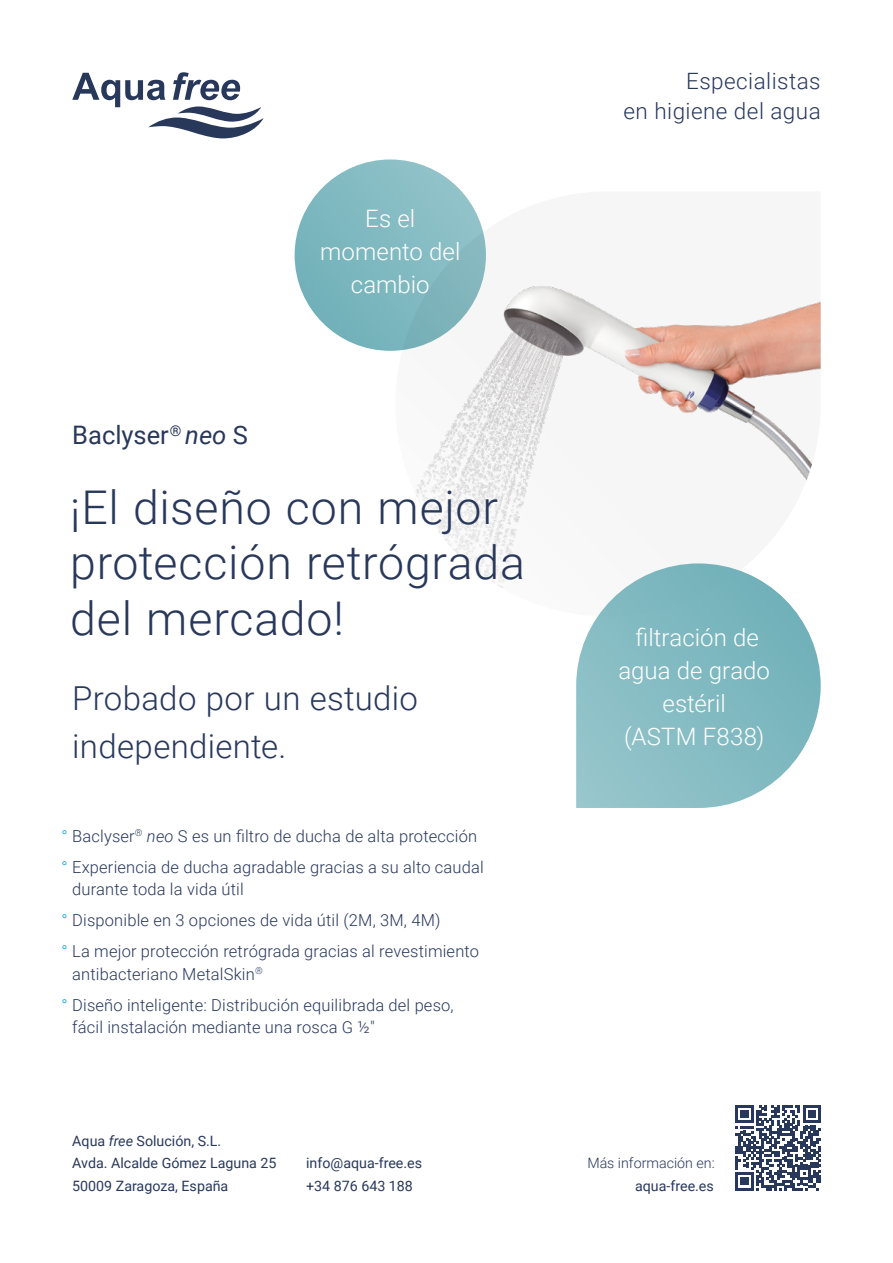
<style>
.page{position:relative;width:893px;height:1263px;background:#fff}
.page>*{position:absolute;margin:0;border:0;box-sizing:border-box;transform-origin:0 0}
.t1{font:300 46.5px/55.5px "Roboto";letter-spacing:.015em;color:#28385b}
.t2{font:300 33px/48px "Roboto";letter-spacing:.01em;color:#28385b}
.t3{font:25.5px "Roboto";color:#28385b}
.t4{font:300 24px/33px "Roboto";letter-spacing:.005em;color:#fff;text-align:center}
.t5{font:300 22.5px/30px "Roboto";letter-spacing:.02em;color:#28385b;text-align:right}
.t6{font:300 16.5px/31px "Roboto";letter-spacing:.01em;color:#28385b}
.t7{font:14.25px/22.5px "Roboto";color:#28385b}
.t8{font:300 14.25px "Roboto";color:#28385b}
.s1{font-style:italic}
.s2{color:#009fe3}
</style>
<div class="page">
<svg style="left:72px;top:72px;width:192px;height:66px"></svg>
<svg style="left:735px;top:1105px;width:86px;height:85px"></svg>
<img style="left:400px;top:195px;width:421px;height:393px">
<div style="left:295px;top:159px;width:191px;height:192px;background:linear-gradient(to right,#75b4bc,#8cbdc4);border-radius:50%"></div>
<svg style="left:576px;top:563px;width:245px;height:245px;fill:#85bcc3"></svg>
<h3 class="t3" style="left:72px;top:417px;width:177px">Baclyser<sup>®</sup> <span class="s1">neo</span> S</h3>
<h3 class="t4" style="left:320px;top:201px;width:142px">Es el momento del cambio</h3>
<h1 class="t1" style="left:70px;top:478px;width:456px">¡El diseño con mejor protección retrógrada del mercado!</h1>
<h2 class="t2" style="left:72px;top:673px;width:347px">Probado por un estudio independiente.</h2>
<p class="t6" style="left:62px;top:820px;width:424px"><span class="s2">°</span> Baclyser<sup>®</sup> <span class="s1">neo</span> S es un filtro de ducha de alta protección <span class="s2">°</span> Experiencia de ducha agradable gracias a su alto caudal</p>
<p class="t6" style="left:62px;top:873px;width:419px;text-indent:11px">durante toda la vida útil<br><span class="s2">°</span> Disponible en 3 opciones de vida útil (2M, 3M, 4M)<br><span class="s2">°</span> La mejor protección retrógrada gracias al revestimiento</p>
<p class="t6" style="left:62px;top:958px;width:394px;text-indent:11px">antibacteriano MetalSkin<sup>®<br></sup><span class="s2">°</span> Diseño inteligente: Distribución equilibrada del peso,</p>
<p class="t6" style="left:72px;top:1011px;width:304px">fácil instalación mediante una rosca G ½″</p>
<p class="t7" style="left:72px;top:1129px;width:206px">Aqua <span class="s1">free</span> Solución, S.L.<br>Avda. Alcalde Gómez Laguna 25<br>50009 Zaragoza, España</p>
<p class="t7" style="left:306px;top:1151px;width:117px">info@aqua-free.es +34 876 643 188</p>
<h3 class="t5" style="left:624px;top:65px;width:199px">Especialistas<br>en higiene del agua</h3>
<h3 class="t4" style="left:618px;top:620px;width:153px">filtración de agua de grado estéril<br>(ASTM F838)</h3>
<p class="t8" style="left:587px;top:1153px;width:129px">Más información en:</p>
<p class="t7" style="left:635px;top:1174px;width:80px">aqua-free.es</p>
</div>
